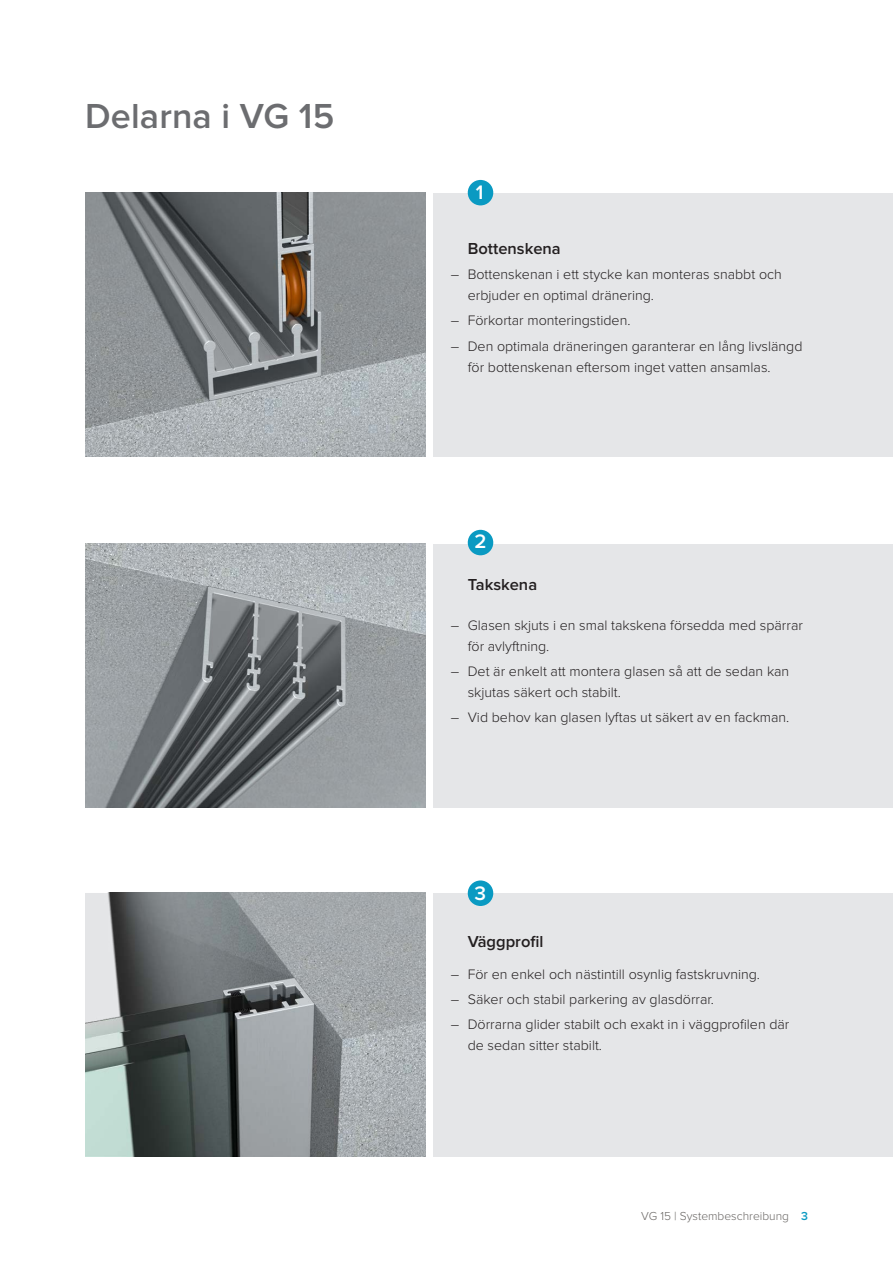
<style>
.page{position:relative;width:893px;height:1263px;background:#fff}
.page>*{position:absolute;margin:0;border:0;box-sizing:border-box;transform-origin:0 0}
.Titel_1_Grau{font:600 36px "Proxima Nova";letter-spacing:.005em;color:#6c6d70}
.Titel_3_11_Pt_Grau{font:600 20.25px "Proxima Nova";color:#fff}
.Titel_3_11_Pt_Schwar{font:600 16.5px "Proxima Nova";color:#231f20}
.t1{font:300 14.25px/21px "Proxima Nova";color:#231f20}
.t2{font:300 12px "Proxima Nova";color:#6a6765}
.s1{font-weight:600;color:#0a9ac2}
</style>
<div class="page">
<div style="left:434px;top:193px;width:459px;height:263px;background:#e5e6e8"></div>
<img style="left:85px;top:193px;width:340px;height:263px">
<div style="left:434px;top:544px;width:459px;height:263px;background:#e5e6e8"></div>
<div style="left:434px;top:893px;width:459px;height:264px;background:#e5e6e8"></div>
<img style="left:85px;top:544px;width:340px;height:263px">
<img style="left:85px;top:893px;width:340px;height:264px">
<div style="left:468px;top:880px;width:25px;height:26px;background:#0a9ac2;border-radius:50%"></div>
<div style="left:468px;top:180px;width:25px;height:25px;background:#0a9ac2;border-radius:50%"></div>
<div style="left:468px;top:530px;width:25px;height:25px;background:#0a9ac2;border-radius:50%"></div>
<p class="Titel_1_Grau" style="left:85px;top:95px;width:251px">Delarna i VG 15</p>
<p class="Titel_3_11_Pt_Grau" style="left:476px;top:181px;width:9px">1</p>
<p class="Titel_3_11_Pt_Schwar" style="left:468px;top:239px;width:94px">Bottenskena</p>
<p class="t1" style="left:468px;top:264px;width:316px;text-indent:-17px">― Bottenskenan i ett stycke kan monteras snabbt och erbjuder en optimal dränering.</p>
<p class="t1" style="left:451px;top:310px;width:181px">― Förkortar monteringstiden.</p>
<p class="t1" style="left:468px;top:336px;width:336px;text-indent:-17px">― Den optimala dräneringen garanterar en lång livslängd för bottenskenan eftersom inget vatten ansamlas.</p>
<p class="Titel_3_11_Pt_Grau" style="left:474px;top:530px;width:14px">2</p>
<p class="Titel_3_11_Pt_Schwar" style="left:468px;top:575px;width:71px">Takskena</p>
<p class="t1" style="left:468px;top:614px;width:337px;text-indent:-17px">― Glasen skjuts i en smal takskena försedda med spärrar för avlyftning.</p>
<p class="t1" style="left:468px;top:661px;width:323px;text-indent:-17px">― Det är enkelt att montera glasen så att de sedan kan skjutas säkert och stabilt.</p>
<p class="t1" style="left:451px;top:707px;width:340px">― Vid behov kan glasen lyftas ut säkert av en fackman.</p>
<p class="Titel_3_11_Pt_Grau" style="left:475px;top:881px;width:13px">3</p>
<p class="Titel_3_11_Pt_Schwar" style="left:468px;top:932px;width:77px">Väggprofil</p>
<p class="t1" style="left:451px;top:964px;width:311px">― För en enkel och nästintill osynlig fastskruvning.</p>
<p class="t1" style="left:451px;top:989px;width:265px">― Säker och stabil parkering av glasdörrar.</p>
<p class="t1" style="left:468px;top:1014px;width:323px;text-indent:-17px">― Dörrarna glider stabilt och exakt in i väggprofilen där de sedan sitter stabilt.</p>
<p class="t2" style="left:641px;top:1208px;width:168px">VG 15 | Systembeschreibung <span class="s1">3</span></p>
</div>
